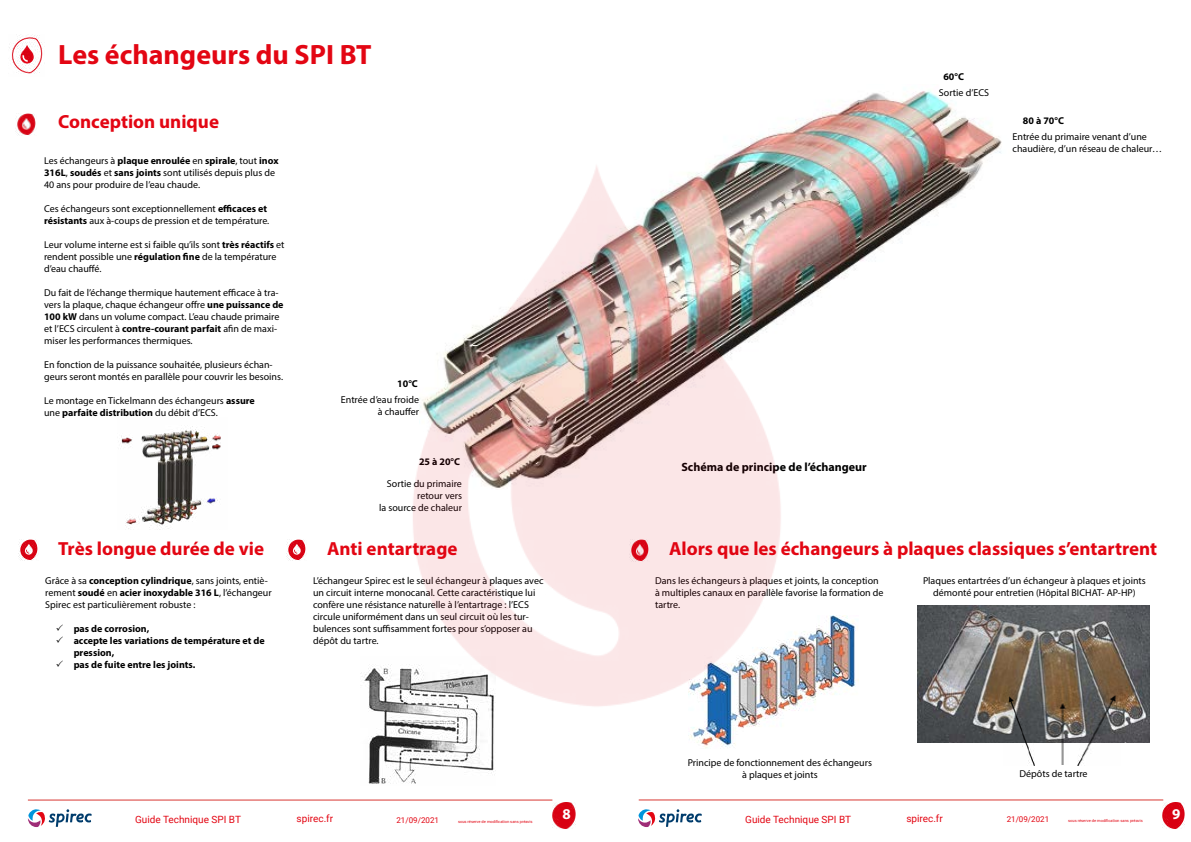
<style>
.page{position:relative;width:1191px;height:842px;background:#fff}
.page>*{position:absolute;margin:0;border:0;box-sizing:border-box;transform-origin:0 0}
.t1{font:700 28px "Myriad Pro";color:#e30613}
.t2{font:700 19px "Myriad Pro";color:#e30613}
.t3{font:700 15px "Myriad Pro";color:#fff}
.t4{font:700 12px "Myriad Pro";color:#000}
.t5{font:10px/12px "Myriad Pro";color:#000}
.t6{font:700 10px/12px "Myriad Pro";color:#000}
.t7{font:10px "Roboto";color:#e30613}
.t8{font:8px "Roboto";color:#e30613}
.t9{font:4px "Roboto";color:#e30613}
.s1{font-weight:700}
</style>
<div class="page">
<svg style="left:638px;top:809px;width:64px;height:18px"></svg>
<hr style="left:639px;top:799px;width:524px;height:1px;background:#d83832">
<img style="left:553px;top:802px;width:22px;height:26px">
<img style="left:1162px;top:802px;width:22px;height:26px">
<hr style="left:28px;top:799px;width:524px;height:1px;background:#d83832">
<svg style="left:28px;top:809px;width:64px;height:18px"></svg>
<img style="left:822px;top:90px;width:180px;height:173px">
<img style="left:121px;top:426px;width:100px;height:103px">
<img style="left:17px;top:114px;width:19px;height:21px">
<img style="left:18px;top:539px;width:20px;height:22px">
<img style="left:286px;top:539px;width:20px;height:22px">
<img style="left:917px;top:605px;width:232px;height:138px">
<img style="left:1077px;top:690px;width:43px;height:75px">
<img style="left:1056px;top:697px;width:12px;height:67px">
<img style="left:1003px;top:690px;width:31px;height:76px">
<img style="left:368px;top:769px;width:128px;height:15px">
<img style="left:9px;top:35px;width:34px;height:39px">
<img style="left:361px;top:114px;width:495px;height:655px">
<h1 class="t1" style="left:58px;top:36px;width:315px">Les échangeurs du SPI BT</h1>
<h2 class="t2" style="left:58px;top:109px;width:162px">Conception unique</h2>
<p class="t5" style="left:44px;top:154px;width:236px">Les échangeurs à <span class="s1">plaque enroulée</span> en <span class="s1">spirale</span>, tout <span class="s1">inox<br>316L</span>, <span class="s1">soudés</span> et <span class="s1">sans joints</span> sont utilisés depuis plus de<br>40 ans pour produire de l’eau chaude.</p>
<p class="t5" style="left:44px;top:202px;width:227px">Ces échangeurs sont exceptionnellement <span class="s1">efficaces et résistants</span> aux à-coups de pression et de température.</p>
<p class="t5" style="left:44px;top:238px;width:242px">Leur volume interne est si faible qu’ils sont <span class="s1">très réactifs</span> et rendent possible une <span class="s1">régulation fine</span> de la température d’eau chauffé.</p>
<p class="t5" style="left:44px;top:286px;width:241px">Du fait de l’échange thermique hautement efficace à tra&shy;vers la plaque, chaque échangeur offre <span class="s1">une puissance de 100 kW</span> dans un volume compact. L’eau chaude primaire et l’ECS circulent à <span class="s1">contre-courant parfait</span> afin de maxi&shy;miser les performances thermiques.</p>
<p class="t5" style="left:44px;top:358px;width:240px">En fonction de la puissance souhaitée, plusieurs échan&shy;geurs seront montés en parallèle pour couvrir les besoins.</p>
<p class="t5" style="left:44px;top:394px;width:212px">Le montage en Tickelmann des échangeurs <span class="s1">assure </span>une <span class="s1">parfaite distribution</span> du débit d’ECS.</p>
<h2 class="t2" style="left:58px;top:536px;width:207px">Très longue durée de vie</h2>
<p class="t5" style="left:45px;top:574px;width:228px">Grâce à sa <span class="s1">conception cylindrique</span>, sans joints, entiè&shy;rement <span class="s1">soudé</span> en <span class="s1">acier inoxydable 316 L</span>, l’échangeur<br>Spirec est particulièrement robuste :</p>
<p class="t6" style="left:56px;top:622px;width:95px">✓ pas de corrosion,</p>
<p class="t6" style="left:74px;top:634px;width:192px;text-indent:-18px">✓ accepte les variations de température et de pression,</p>
<p class="t6" style="left:56px;top:658px;width:141px">✓ pas de fuite entre les joints.</p>
<p class="t6" style="left:397px;top:378px;width:22px">10°C</p>
<p class="t5" style="left:341px;top:394px;width:80px;text-align:right">Entrée d’eau froide à chauffer</p>
<p class="t6" style="left:419px;top:455px;width:43px">25 à 20°C</p>
<p class="t5" style="left:379px;top:477px;width:84px;text-align:right">Sortie du primaire retour vers<br>la source de chaleur</p>
<h2 class="t2" style="left:327px;top:536px;width:132px">Anti entartrage</h2>
<p class="t5" style="left:313px;top:574px;width:232px">L’échangeur Spirec est le seul échangeur à plaques avec un circuit interne monocanal. Cette caractéristique lui confère une résistance naturelle à l’entartrage : l’ECS circule uniformément dans un seul circuit où les tur&shy;bulences sont suffisamment fortes pour s’opposer au dépôt du tartre.</p>
<p class="t7" style="left:135px;top:812px;width:107px">Guide Technique SPI BT</p>
<p class="t7" style="left:297px;top:812px;width:38px">spirec.fr</p>
<p class="t8" style="left:396px;top:814px;width:44px">21/09/2021</p>
<p class="t9" style="left:458px;top:818px;width:76px">sous réserve de modification sans préavis</p>
<h3 class="t3" style="left:562px;top:804px;width:10px">8</h3>
<p class="t6" style="left:943px;top:70px;width:22px">60°C</p>
<p class="t5" style="left:939px;top:87px;width:52px">Sortie d’ECS</p>
<p class="t6" style="left:1023px;top:114px;width:43px">80 à 70°C</p>
<p class="t5" style="left:1012px;top:131px;width:151px">Entrée du primaire venant d’une chaudière, d’un réseau de chaleur…</p>
<p class="t4" style="left:681px;top:459px;width:187px">Schéma de principe de l’échangeur</p>
<h2 class="t2" style="left:669px;top:536px;width:489px">Alors que les échangeurs à plaques classiques s’entartrent</h2>
<p class="t5" style="left:655px;top:574px;width:230px">Dans les échangeurs à plaques et joints, la conception à multiples canaux en parallèle favorise la formation de tartre.</p>
<p class="t5" style="left:923px;top:574px;width:224px;text-align:center">Plaques entartrées d’un échangeur à plaques et joints démonté pour entretien (Hôpital BICHAT- AP-HP)</p>
<p class="t5" style="left:687px;top:757px;width:186px;text-align:center">Principe de fonctionnement des échangeurs à plaques et joints</p>
<p class="t5" style="left:1019px;top:767px;width:70px">Dépôts de tartre</p>
<p class="t7" style="left:745px;top:812px;width:107px">Guide Technique SPI BT</p>
<p class="t7" style="left:906px;top:811px;width:38px">spirec.fr</p>
<p class="t8" style="left:1006px;top:814px;width:44px">21/09/2021</p>
<p class="t9" style="left:1068px;top:818px;width:76px">sous réserve de modification sans préavis</p>
<h3 class="t3" style="left:1172px;top:804px;width:10px">9</h3>
</div>
